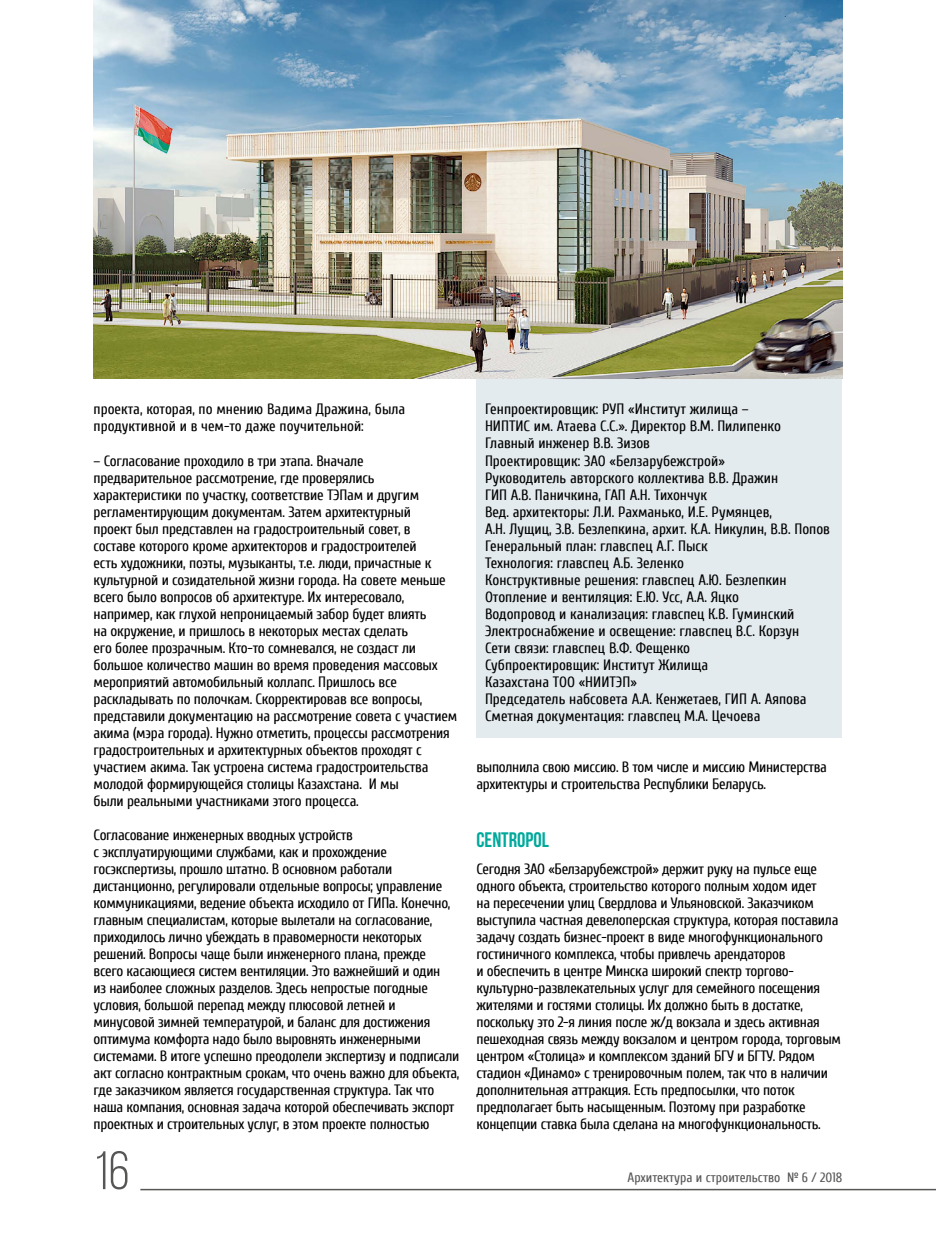
<style>
.page{position:relative;width:936px;height:1234px;background:#fff}
.page>*{position:absolute;margin:0;border:0;box-sizing:border-box;transform-origin:0 0}
.t1{font:54px "Bebas Neue";color:#565655}
.t2{font:700 21px "Bebas Neue";color:#00a99c}
.t3{font:15px/17px "Cuprum";letter-spacing:-.02em;color:#000}
.t4{font:15px/17px "Cuprum";color:#000}
.t5{font:13.5px "Cuprum";color:#565655}
</style>
<div class="page">
<hr style="left:140px;top:1188px;width:795px;height:1px;background:#565655">
<div style="left:476px;top:378px;width:366px;height:359px;background:#e4ebee"></div>
<img style="left:94px;top:0;width:748px;height:378px">
<p class="t4" style="left:94px;top:401px;width:313px">проекта, которая, по мнению Вадима Дражина, была продуктивной и в чем-то даже поучительной:</p>
<p class="t3" style="left:94px;top:452px;width:365px">– Согласование проходило в три этапа. Вначале предварительное рассмотрение, где проверялись характеристики по участку, соответствие ТЭПам и другим регламентирующим документам. Затем архитектурный<br>проект был представлен на градостроительный совет, в<br>составе которого кроме архитекторов и градостроителей<br>есть художники, поэты, музыканты, т.е. люди, причастные к культурной и созидательной жизни города. На совете меньше всего было вопросов об архитектуре. Их интересовало, например, как глухой непроницаемый забор будет влиять<br>на окружение, и пришлось в некоторых местах сделать<br>его более прозрачным. Кто-то сомневался, не создаст ли большое количество машин во время проведения массовых мероприятий автомобильный коллапс. Пришлось все раскладывать по полочкам. Скорректировав все вопросы, представили документацию на рассмотрение совета с участием акима (мэра города). Нужно отметить, процессы рассмотрения градостроительных и архитектурных объектов проходят с участием акима. Так устроена система градостроительства молодой формирующейся столицы Казахстана. И мы<br>были реальными участниками этого процесса.</p>
<p class="t3" style="left:94px;top:826px;width:367px">Согласование инженерных вводных устройств<br>с эксплуатирующими службами, как и прохождение госэкспертизы, прошло штатно. В основном работали дистанционно, регулировали отдельные вопросы; управление коммуникациями, ведение объекта исходило от ГИПа. Конечно, главным специалистам, которые вылетали на согласование, приходилось лично убеждать в правомерности некоторых решений. Вопросы чаще были инженерного плана, прежде всего касающиеся систем вентиляции. Это важнейший и один<br>из наиболее сложных разделов. Здесь непростые погодные условия, большой перепад между плюсовой летней и минусовой зимней температурой, и баланс для достижения оптимума комфорта надо было выровнять инженерными системами. В итоге успешно преодолели экспертизу и подписали акт согласно контрактным срокам, что очень важно для объекта, где заказчиком является государственная структура. Так что наша компания, основная задача которой обеспечивать экспорт проектных и строительных услуг, в этом проекте полностью</p>
<h1 class="t1" style="left:94px;top:1141px;width:37px">16</h1>
<p class="t4" style="left:485px;top:401px;width:346px">Генпроектировщик: РУП «Институт жилища –<br>НИПТИС им. Атаева С.С.». Директор В.М. Пилипенко Главный инженер В.В. Зизов<br>Проектировщик: ЗАО «Белзарубежстрой»<br>Руководитель авторского коллектива В.В. Дражин<br>ГИП А.В. Паничкина, ГАП А.Н. Тихончук<br>Вед. архитекторы: Л.И. Рахманько, И.Е. Румянцев,<br>А.Н. Лущиц, З.В. Безлепкина, архит. К.А. Никулин, В.В. Попов Генеральный план: главспец А.Г. Пыск<br>Технология: главспец А.Б. Зеленко<br>Конструктивные решения: главспец А.Ю. Безлепкин Отопление и вентиляция: Е.Ю. Усс, А.А. Яцко<br>Водопровод и канализация: главспец К.В. Гуминский Электроснабжение и освещение: главспец В.С. Корзун<br>Сети связи: главспец В.Ф. Фещенко<br>Субпроектировщик: Институт Жилища<br>Казахстана ТОО «НИИТЭП»<br>Председатель набсовета А.А. Кенжетаев, ГИП А. Аяпова Сметная документация: главспец М.А. Цечоева</p>
<p class="t3" style="left:476px;top:758px;width:352px">выполнила свою миссию. В том числе и миссию Министерства архитектуры и строительства Республики Беларусь.</p>
<h2 class="t2" style="left:476px;top:828px;width:74px">CENTROPOL</h2>
<p class="t3" style="left:476px;top:860px;width:366px">Сегодня ЗАО «Белзарубежстрой» держит руку на пульсе еще одного объекта, строительство которого полным ходом идет<br>на пересечении улиц Свердлова и Ульяновской. Заказчиком выступила частная девелоперская структура, которая поставила задачу создать бизнес-проект в виде многофункционального гостиничного комплекса, чтобы привлечь арендаторов<br>и обеспечить в центре Минска широкий спектр торгово&shy;культурно-развлекательных услуг для семейного посещения жителями и гостями столицы. Их должно быть в достатке, поскольку это 2-я линия после ж/д вокзала и здесь активная пешеходная связь между вокзалом и центром города, торговым центром «Столица» и комплексом зданий БГУ и БГТУ. Рядом стадион «Динамо» с тренировочным полем, так что в наличии дополнительная аттракция. Есть предпосылки, что поток предполагает быть насыщенным. Поэтому при разработке концепции ставка была сделана на многофункциональность.</p>
<p class="t5" style="left:627px;top:1169px;width:216px">Архитектура и строительство № 6 / 2018</p>
</div>
